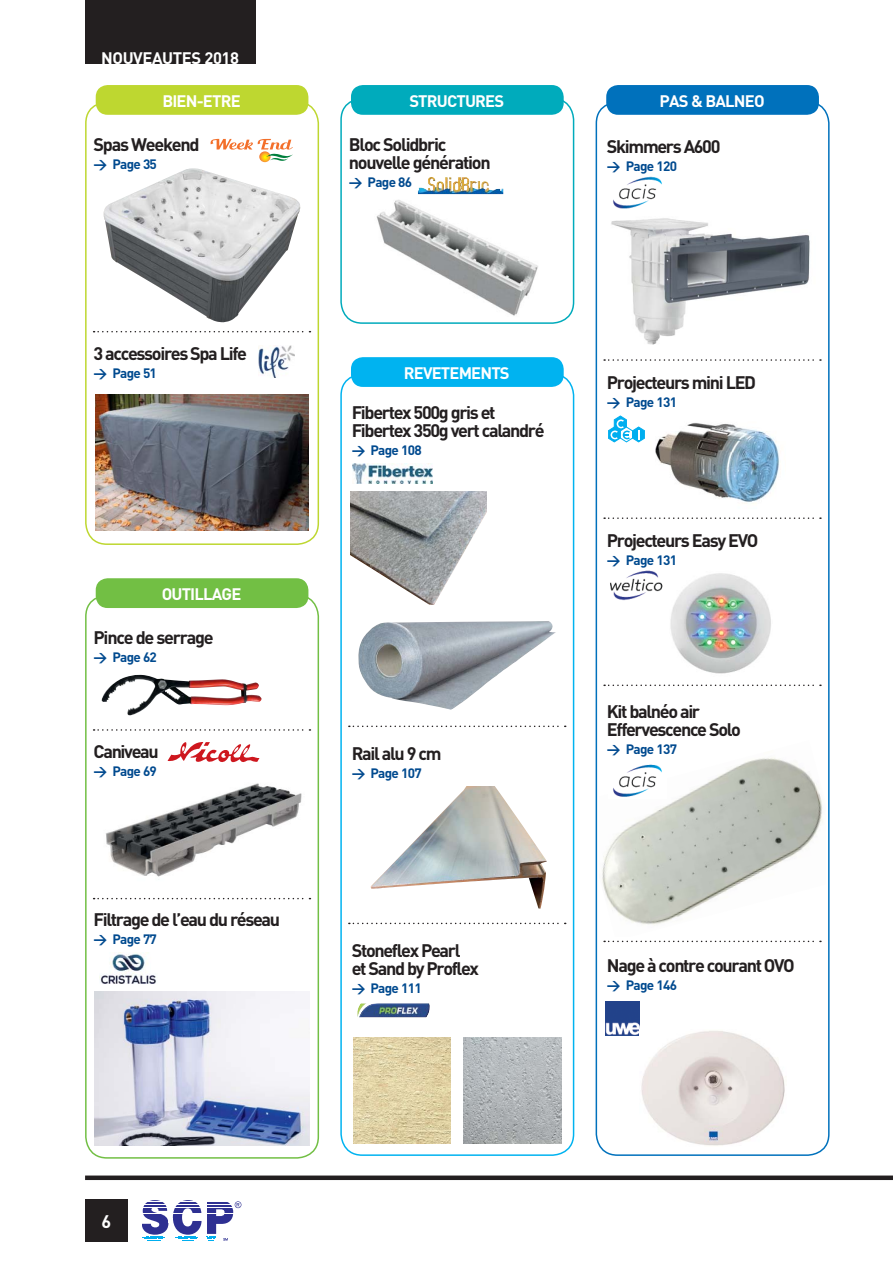
<style>
.page{position:relative;width:893px;height:1263px;background:#fff}
.page>*{position:absolute;margin:0;border:0;box-sizing:border-box;transform-origin:0 0}
.t1{font:700 18px/18px "DIN";letter-spacing:-.075em;color:#231f20}
.t2{font:700 18px "DIN";color:#fff}
.t3{font:700 16.5px "DIN";letter-spacing:-.05em;color:#fff}
.t4{font:700 16.5px "DIN";letter-spacing:-.025em;color:#fff}
.t5{font:700 13.5px "DIN";letter-spacing:-.05em;color:#004a8f}
</style>
<div class="page">
<hr style="left:145px;top:1220px;width:23px;height:2px;background:#2e3092">
<hr style="left:142px;top:1223px;width:26px;height:3px;background:#2e3092">
<hr style="left:142px;top:1227px;width:26px;height:3px;background:#2e3092">
<svg style="left:145px;top:1231px;width:21px;height:4px"></svg>
<svg style="left:142px;top:1200px;width:59px;height:19px"></svg>
<hr style="left:173px;top:1220px;width:28px;height:2px;background:#2e3092">
<hr style="left:173px;top:1223px;width:28px;height:3px;background:#2e3092">
<hr style="left:173px;top:1227px;width:28px;height:3px;background:#2e3092">
<svg style="left:178px;top:1231px;width:20px;height:4px"></svg>
<hr style="left:207px;top:1220px;width:25px;height:2px;background:#2e3092">
<hr style="left:207px;top:1223px;width:22px;height:3px;background:#2e3092">
<svg style="left:142px;top:1236px;width:23px;height:5px"></svg>
<svg style="left:175px;top:1236px;width:22px;height:5px"></svg>
<svg style="left:206px;top:1227px;width:11px;height:14px"></svg>
<svg style="left:207px;top:1201px;width:34px;height:18px"></svg>
<hr style="left:85px;top:1176px;width:807px;height:4px;background:#231f20">
<div style="left:85px;top:1199px;width:43px;height:43px;background:#231f20"></div>
<div style="left:85px;top:0;width:170px;height:64px;background:#231f20"></div>
<div style="left:85px;top:101px;width:234px;height:444px;border:2px solid #bed730;border-radius:21px"></div>
<div style="left:340px;top:98px;width:234px;height:226px;border:2px solid #00abbc;border-radius:21px"></div>
<div style="left:85px;top:595px;width:234px;height:564px;border:2px solid #72bf44;border-radius:21px"></div>
<div style="left:96px;top:85px;width:212px;height:30px;background:#bed730;border-radius:12px"></div>
<div style="left:351px;top:85px;width:212px;height:30px;background:#00abbc;border-radius:12px"></div>
<div style="left:96px;top:578px;width:212px;height:30px;background:#72bf44;border-radius:12px"></div>
<div style="left:340px;top:374px;width:234px;height:782px;border:2px solid #00b3f0;border-radius:21px"></div>
<div style="left:595px;top:101px;width:234px;height:1055px;border:2px solid #0071bc;border-radius:21px"></div>
<div style="left:351px;top:357px;width:212px;height:30px;background:#00b3f0;border-radius:12px"></div>
<div style="left:606px;top:85px;width:213px;height:30px;background:#0071bc;border-radius:12px"></div>
<svg style="left:94px;top:331px;width:216px;height:1px"></svg>
<svg style="left:94px;top:729px;width:216px;height:2px"></svg>
<svg style="left:94px;top:898px;width:216px;height:1px"></svg>
<svg style="left:349px;top:726px;width:216px;height:1px"></svg>
<svg style="left:604px;top:359px;width:217px;height:2px"></svg>
<svg style="left:604px;top:517px;width:217px;height:2px"></svg>
<svg style="left:349px;top:923px;width:216px;height:1px"></svg>
<svg style="left:604px;top:685px;width:217px;height:1px"></svg>
<svg style="left:604px;top:941px;width:217px;height:1px"></svg>
<svg style="left:210px;top:139px;width:83px;height:23px"></svg>
<img style="left:103px;top:168px;width:198px;height:154px">
<img style="left:258px;top:345px;width:37px;height:33px">
<img style="left:95px;top:395px;width:213px;height:136px">
<img style="left:102px;top:674px;width:160px;height:42px">
<img style="left:106px;top:783px;width:196px;height:94px">
<svg style="left:167px;top:742px;width:92px;height:21px"></svg>
<img style="left:99px;top:954px;width:57px;height:30px">
<img style="left:95px;top:992px;width:214px;height:154px">
<img style="left:418px;top:177px;width:85px;height:17px">
<img style="left:376px;top:200px;width:162px;height:116px">
<img style="left:371px;top:786px;width:175px;height:123px">
<img style="left:352px;top:463px;width:81px;height:20px">
<img style="left:358px;top:621px;width:198px;height:89px">
<img style="left:350px;top:491px;width:137px;height:114px">
<img style="left:353px;top:1037px;width:98px;height:107px">
<img style="left:463px;top:1037px;width:98px;height:107px">
<img style="left:357px;top:1003px;width:73px;height:14px">
<img style="left:611px;top:218px;width:199px;height:127px">
<img style="left:613px;top:176px;width:49px;height:33px">
<img style="left:644px;top:423px;width:135px;height:81px">
<svg style="left:608px;top:416px;width:36px;height:26px"></svg>
<img style="left:602px;top:758px;width:221px;height:167px">
<img style="left:608px;top:763px;width:58px;height:36px">
<img style="left:605px;top:1001px;width:35px;height:34px">
<img style="left:641px;top:1031px;width:144px;height:115px">
<img style="left:670px;top:573px;width:101px;height:101px">
<img style="left:610px;top:570px;width:53px;height:31px">
<p class="t4" style="left:101px;top:52px;width:139px">NOUVEAUTES 2018</p>
<p class="t3" style="left:162px;top:95px;width:80px">BIEN-ETRE</p>
<p class="t3" style="left:409px;top:95px;width:96px">STRUCTURES</p>
<p class="t1" style="left:94px;top:138px;width:108px">Spas Weekend</p>
<p class="t5" style="left:94px;top:159px;width:65px">&gt; Page 35</p>
<p class="t1" style="left:94px;top:347px;width:155px">3 accessoires Spa Life</p>
<p class="t5" style="left:94px;top:368px;width:65px">&gt; Page 51</p>
<p class="t3" style="left:162px;top:588px;width:81px">OUTILLAGE</p>
<p class="t1" style="left:94px;top:631px;width:122px">Pince de serrage</p>
<p class="t5" style="left:94px;top:653px;width:65px">&gt; Page 62</p>
<p class="t1" style="left:94px;top:745px;width:67px">Caniveau</p>
<p class="t5" style="left:94px;top:766px;width:65px">&gt; Page 69</p>
<p class="t1" style="left:94px;top:913px;width:188px">Filtrage de l’eau du réseau</p>
<p class="t5" style="left:94px;top:935px;width:65px">&gt; Page 77</p>
<p class="t1" style="left:349px;top:138px;width:143px">Bloc Solidbric nouvelle génération</p>
<p class="t5" style="left:349px;top:177px;width:65px">&gt; Page 86</p>
<p class="t3" style="left:404px;top:367px;width:107px">REVETEMENTS</p>
<p class="t1" style="left:352px;top:406px;width:194px">Fibertex 500g gris et<br>Fibertex 350g vert calandré</p>
<p class="t5" style="left:352px;top:445px;width:72px">&gt; Page 108</p>
<p class="t1" style="left:352px;top:746px;width:91px">Rail alu 9 cm</p>
<p class="t5" style="left:352px;top:768px;width:72px">&gt; Page 107</p>
<p class="t1" style="left:352px;top:943px;width:129px">Stoneflex Pearl et Sand by Proflex</p>
<p class="t5" style="left:352px;top:983px;width:72px">&gt; Page 111</p>
<p class="t3" style="left:659px;top:95px;width:107px">PAS &amp; BALNEO</p>
<p class="t1" style="left:607px;top:140px;width:115px">Skimmers A600</p>
<p class="t5" style="left:607px;top:162px;width:72px">&gt; Page 120</p>
<p class="t1" style="left:607px;top:376px;width:151px">Projecteurs mini LED</p>
<p class="t5" style="left:607px;top:398px;width:72px">&gt; Page 131</p>
<p class="t1" style="left:607px;top:534px;width:153px">Projecteurs Easy EVO</p>
<p class="t5" style="left:607px;top:556px;width:72px">&gt; Page 131</p>
<p class="t1" style="left:607px;top:705px;width:136px">Kit balnéo air<br>Effervescence Solo</p>
<p class="t5" style="left:607px;top:745px;width:72px">&gt; Page 137</p>
<p class="t1" style="left:607px;top:959px;width:189px">Nage à contre courant OVO</p>
<p class="t5" style="left:607px;top:980px;width:72px">&gt; Page 146</p>
<p class="t2" style="left:101px;top:1215px;width:11px">6</p>
</div>
